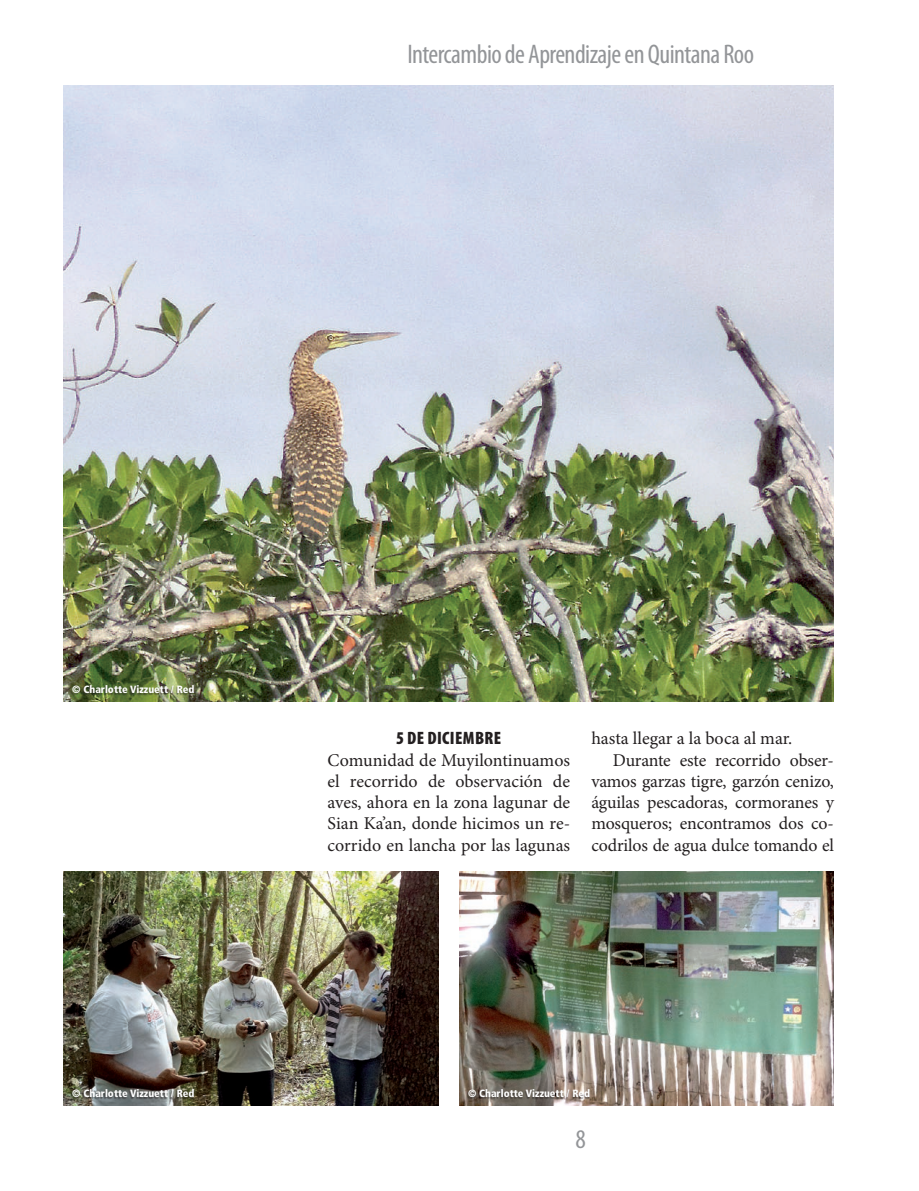
<style>
.page{position:relative;width:919px;height:1191px;background:#fff}
.page>*{position:absolute;margin:0;border:0;box-sizing:border-box;transform-origin:0 0}
.t1{font:condensed 27px "Myriad Pro";letter-spacing:-.02em;color:#939598}
.t2{font:18px/21.3px "Minion Pro";letter-spacing:-.01em;color:#231f20;text-align:justify}
.t3{font:900 condensed 18px "Myriad Pro";letter-spacing:.02em;color:#231f20}
.t4{font:900 condensed 10.5px "Frutiger LT Std";color:#fff}
</style>
<div class="page">
<img style="left:64px;top:85px;width:769px;height:617px">
<img style="left:64px;top:872px;width:374px;height:234px">
<img style="left:459px;top:872px;width:374px;height:234px">
<div style="left:71px;top:686px;width:123px;height:9px;background:#231f20;opacity:.5"></div>
<div style="left:71px;top:1090px;width:123px;height:9px;background:#231f20;opacity:.5"></div>
<div style="left:466px;top:1090px;width:123px;height:9px;background:#231f20;opacity:.5"></div>
<h1 class="t1" style="left:407px;top:40px;width:348px">Intercambio de Aprendizaje en Quintana Roo</h1>
<p class="t4" style="left:72px;top:683px;width:124px">© Charlotte Vizzuett / Red</p>
<p class="t3" style="left:396px;top:728px;width:107px">5 DE DICIEMBRE</p>
<p class="t2" style="left:327px;top:749px;width:244px">Comunidad de Muyilontinuamos el recorrido de observación de aves, ahora en la zona lagunar de Sian Ka’an, donde hicimos un re&shy;corrido en lancha por las lagunas</p>
<p class="t2" style="left:591px;top:728px;width:202px">hasta llegar a la boca al mar.</p>
<p class="t2" style="left:612px;top:749px;width:223px">Durante este recorrido obser-</p>
<p class="t2" style="left:591px;top:770px;width:244px">vamos garzas tigre, garzón cenizo,</p>
<p class="t2" style="left:591px;top:792px;width:244px">águilas pescadoras, cormoranes y</p>
<p class="t2" style="left:591px;top:813px;width:244px">mosqueros; encontramos dos co-</p>
<p class="t2" style="left:591px;top:834px;width:244px">codrilos de agua dulce tomando el</p>
<p class="t4" style="left:72px;top:1087px;width:124px">© Charlotte Vizzuett / Red</p>
<p class="t4" style="left:468px;top:1087px;width:124px">© Charlotte Vizzuett / Red</p>
<h1 class="t1" style="left:575px;top:1124px;width:12px">8</h1>
</div>
